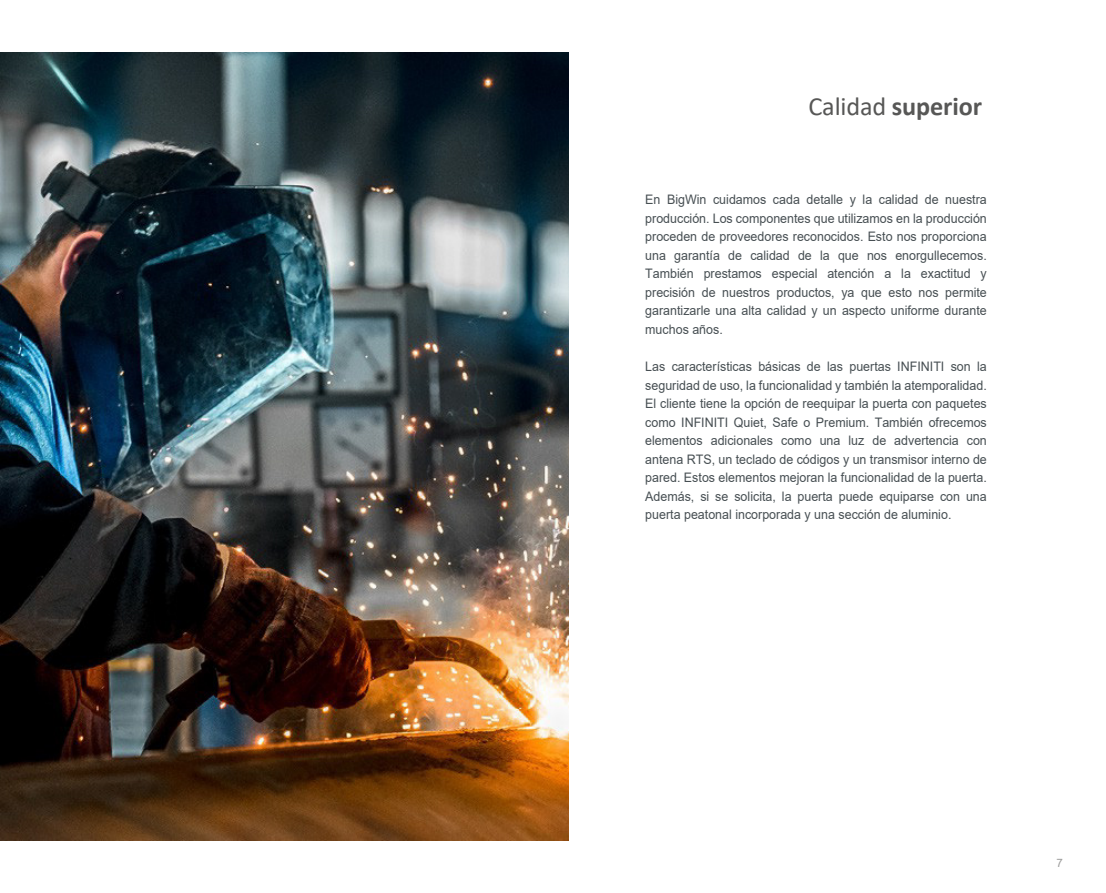
<style>
.page{position:relative;width:1106px;height:893px;background:#fff}
.page>*{position:absolute;margin:0;border:0;box-sizing:border-box;transform-origin:0 0}
.t1{font:700 26.25px "Calibri";letter-spacing:-.005em;color:#575756}
.t2{font:13.05px/18.5px "Arial";color:#474f53;text-align:justify;scale:.95 1}
.t3{font:11.55px "Arial";color:#9d9d9c}
.s1{font-weight:400}
</style>
<div class="page">
<img style="left:0;top:53px;width:569px;height:787px">
<h1 class="t1" style="left:808px;top:88px;width:175px"><span class="s1">Calidad</span> superior</h1>
<p class="t2" style="left:645px;top:190px;width:361px">En BigWin cuidamos cada detalle y la calidad de nuestra producción. Los componentes que utilizamos en la producción proceden de proveedores reconocidos. Esto nos proporciona una garantía de calidad de la que nos enorgullecemos.<br>También prestamos especial atención a la exactitud y precisión de nuestros productos, ya que esto nos permite garantizarle una alta calidad y un aspecto uniforme durante muchos años.</p>
<p class="t2" style="left:645px;top:357px;width:361px">Las características básicas de las puertas INFINITI son la seguridad de uso, la funcionalidad y también la atemporalidad.<br>El cliente tiene la opción de reequipar la puerta con paquetes como INFINITI Quiet, Safe o Premium. También ofrecemos elementos adicionales como una luz de advertencia con antena RTS, un teclado de códigos y un transmisor interno de pared. Estos elementos mejoran la funcionalidad de la puerta.<br>Además, si se solicita, la puerta puede equiparse con una puerta peatonal incorporada y una sección de aluminio.</p>
<p class="t3" style="left:1056px;top:855px;width:8px">7</p>
</div>
